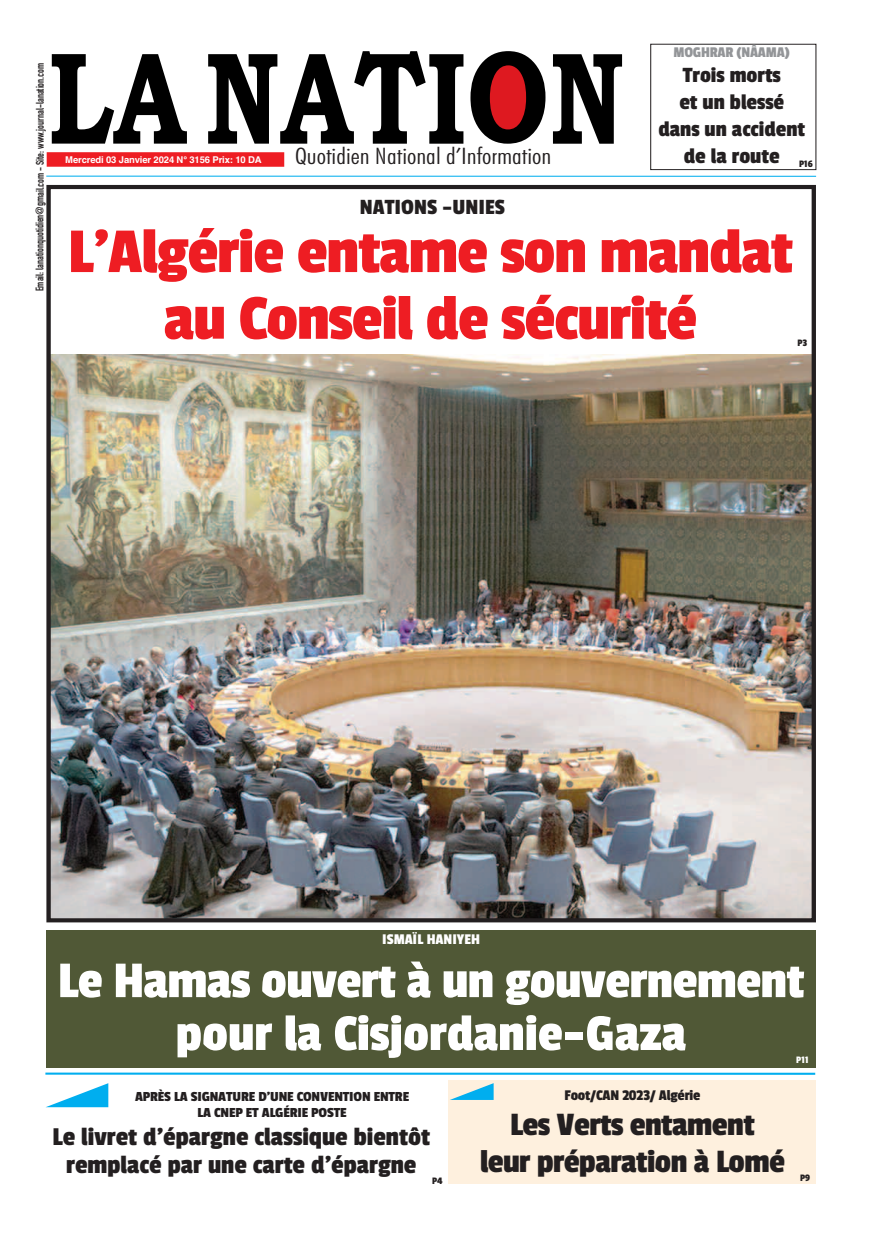
<style>
.page{position:relative;width:893px;height:1234px;background:#fff}
.page>*{position:absolute;margin:0;border:0;box-sizing:border-box;transform-origin:0 0}
.t1{font:66.75px/66.8px "Passion One";letter-spacing:-.015em;color:#ee1d23;text-align:center;scale:1.05 1}
.t2{font:53.85px/52.8px "Passion One";letter-spacing:-.01em;color:#fff;text-align:center;scale:1.05 1}
.t3{font:34.2px/37.3px "Passion One";letter-spacing:-.015em;color:#231f20;text-align:center;scale:1.05 1}
.t4{font:27px/27.9px "Passion One";color:#231f20;text-align:center;scale:1.05 1}
.t5{font:22.8px "Passion One";color:#231f20;scale:1.05 1}
.t6{font:300 condensed 22.8px "Futura BT";color:#231f20;scale:1.21 1}
.t7{font:15.6px "Passion One";letter-spacing:-.01em;color:#231f20;scale:1.05 1}
.t8{font:15.6px "Passion One";letter-spacing:-.015em;color:#939598;scale:1.05 1}
.t9{font:15.6px "Passion One";color:#fff;scale:1.05 1}
.t10{font:14.55px/16.5px "Passion One";letter-spacing:-.01em;color:#231f20;text-align:center;scale:1.1 1}
.t11{font:700 10.8px "DIN Condensed";color:#231f20;scale:.95 1}
.t12{font:10.35px "Passion One";color:#231f20;scale:1.05 1}
.t13{font:10.35px "Passion One";color:#fff;scale:1.05 1}
.t14{font:700 9.3px "Helvetica";letter-spacing:-.015em;color:#fff}
</style>
<div class="page">
<div style="left:46px;top:930px;width:770px;height:136px;background:#505836"></div>
<img style="left:51px;top:354px;width:760px;height:563px">
<div style="left:46px;top:185px;width:770px;height:737px;border:4px solid #231f20"></div>
<div style="left:449px;top:1079px;width:367px;height:104px;background:#fef0de"></div>
<div style="left:47px;top:152px;width:237px;height:15px;background:#ee1d23"></div>
<svg style="left:52px;top:54px;width:135px;height:90px"></svg>
<svg style="left:208px;top:51px;width:255px;height:93px"></svg>
<svg style="left:470px;top:51px;width:75px;height:93px"></svg>
<svg style="left:553px;top:54px;width:69px;height:90px"></svg>
<hr style="left:46px;top:175px;width:770px;height:2px;background:#00aeef">
<div style="left:650px;top:44px;width:166px;height:126px;border:1px solid #231f20"></div>
<svg style="left:49px;top:1083px;width:59px;height:23px"></svg>
<svg style="left:452px;top:1083px;width:42px;height:16px"></svg>
<hr style="left:45px;top:1072px;width:770px;height:2px;background:#00aeef">
<p class="t11" style="left:34px;top:291px;width:242px;rotate:-90deg">Email: lanationquotidien@gmail.com - Site: www.journal-lanation.com</p>
<p class="t14" style="left:65px;top:154px;width:198px">Mercredi 03 Janvier 2024 N° 3156 Prix: 10 DA</p>
<h3 class="t6" style="left:295px;top:143px;width:213px">Quotidien National d’Information</h3>
<h3 class="t8" style="left:673px;top:44px;width:112px">MOGHRAR (NÂAMA)</h3>
<h3 class="t5" style="left:683px;top:63px;width:95px">Trois morts</h3>
<h3 class="t5" style="left:679px;top:90px;width:101px">et un blessé</h3>
<h3 class="t5" style="left:658px;top:117px;width:141px">dans un accident</h3>
<h3 class="t5" style="left:684px;top:144px;width:124px">de la route <sub>P16</sub></h3>
<h3 class="t5" style="left:360px;top:195px;width:140px">NATIONS –UNIES</h3>
<h1 class="t1" style="left:68px;top:217px;width:692px">L'Algérie entame son mandat au Conseil de sécurité</h1>
<p class="t12" style="left:797px;top:337px;width:11px">P3</p>
<h3 class="t9" style="left:382px;top:931px;width:95px">ISMAÏL HANIYEH</h3>
<h2 class="t2" style="left:58px;top:953px;width:712px">Le Hamas ouvert à un gouvernement pour la Cisjordanie-Gaza</h2>
<p class="t13" style="left:796px;top:1054px;width:13px">P11</p>
<h3 class="t10" style="left:135px;top:1087px;width:251px">APRÈS LA SIGNATURE D’UNE CONVENTION ENTRE<br>LA CNEP ET ALGÉRIE POSTE</h3>
<h3 class="t4" style="left:53px;top:1122px;width:361px">Le livret d'épargne classique bientôt remplacé par une carte d'épargne</h3>
<p class="t12" style="left:432px;top:1174px;width:11px">P4</p>
<h3 class="t7" style="left:565px;top:1086px;width:131px">Foot/CAN 2023/ Algérie</h3>
<h3 class="t3" style="left:480px;top:1105px;width:292px">Les Verts entament<br>leur préparation à Lomé</h3>
<p class="t12" style="left:800px;top:1171px;width:11px">P9</p>
</div>
